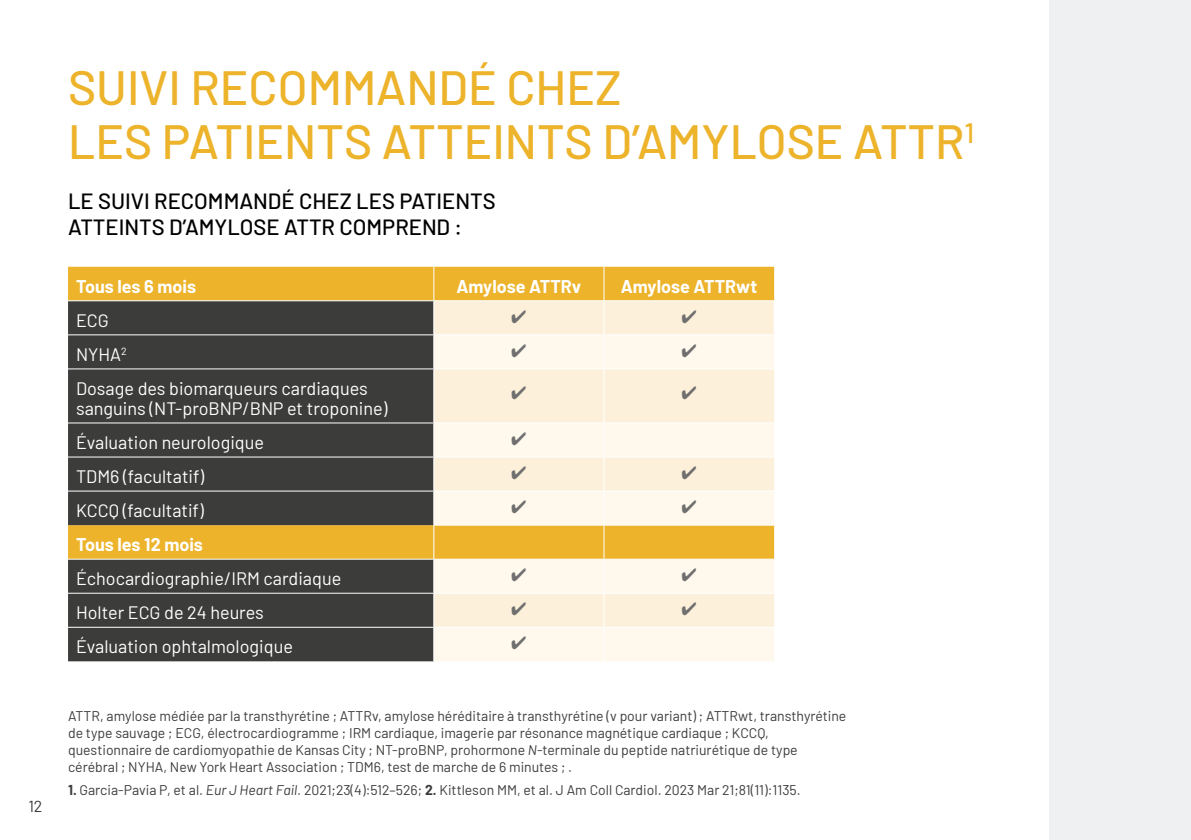
<style>
.page{position:relative;width:1191px;height:840px;background:#fff}
.page>*{position:absolute;margin:0;border:0;box-sizing:border-box;transform-origin:0 0}
.t1{font:500 48px/54px "Barlow";color:#ecb32b}
.t2{font:500 22px/26px "Barlow";color:#000}
.t3{font:18px/20px "Barlow";color:#fff}
.t4{font:700 18px "Barlow";color:#fff}
.t5{font:16px "Barlow";color:#3c3c3b}
.t6{font:14px/17px "Barlow";color:#3c3c3b}
.s1{font-style:italic}
.s2{font-weight:700}
</style>
<div class="page">
<div style="left:1049px;top:0;width:142px;height:839px;background:#eef0f2"></div>
<div style="left:68px;top:266px;width:706px;height:34px;background:#ecb32b"></div>
<svg style="left:68px;top:301px;width:365px;height:360px;background:#4f493c"></svg>
<div style="left:434px;top:301px;width:339px;height:33px;background:#fcf0da"></div>
<svg style="left:434px;top:335px;width:340px;height:326px;background:#fdf4e5"></svg>
<div style="left:434px;top:525px;width:340px;height:33px;background:#ecb32b"></div>
<hr style="left:433px;top:266px;width:1px;height:34px;background:#fff">
<hr style="left:603px;top:266px;width:1px;height:34px;background:#fff">
<hr style="left:68px;top:334px;width:366px;height:1px;background:#fff">
<hr style="left:603px;top:335px;width:1px;height:33px;background:#fff">
<hr style="left:68px;top:368px;width:366px;height:1px;background:#fff">
<hr style="left:434px;top:368px;width:170px;height:1px;background:#fff">
<hr style="left:604px;top:368px;width:170px;height:1px;background:#fff">
<hr style="left:603px;top:369px;width:1px;height:53px;background:#fff">
<hr style="left:68px;top:422px;width:366px;height:1px;background:#fff">
<hr style="left:434px;top:422px;width:170px;height:1px;background:#fff">
<hr style="left:604px;top:422px;width:170px;height:1px;background:#fff">
<hr style="left:603px;top:423px;width:1px;height:33px;background:#fff">
<hr style="left:68px;top:456px;width:366px;height:1px;background:#fff">
<hr style="left:434px;top:456px;width:170px;height:1px;background:#fff">
<hr style="left:604px;top:456px;width:170px;height:1px;background:#fff">
<hr style="left:603px;top:457px;width:1px;height:33px;background:#fff">
<hr style="left:68px;top:490px;width:366px;height:1px;background:#fff">
<hr style="left:434px;top:490px;width:170px;height:1px;background:#fff">
<hr style="left:604px;top:490px;width:170px;height:1px;background:#fff">
<hr style="left:603px;top:491px;width:1px;height:33px;background:#fff">
<hr style="left:433px;top:524px;width:171px;height:1px;background:#fff">
<hr style="left:604px;top:524px;width:170px;height:1px;background:#fff">
<hr style="left:603px;top:525px;width:1px;height:33px;background:#fff">
<hr style="left:434px;top:558px;width:170px;height:1px;background:#fff">
<hr style="left:604px;top:558px;width:170px;height:1px;background:#fff">
<hr style="left:603px;top:559px;width:1px;height:33px;background:#fff">
<hr style="left:68px;top:592px;width:366px;height:1px;background:#fff">
<hr style="left:434px;top:592px;width:170px;height:1px;background:#fff">
<hr style="left:604px;top:592px;width:170px;height:1px;background:#fff">
<hr style="left:603px;top:593px;width:1px;height:33px;background:#fff">
<hr style="left:68px;top:626px;width:366px;height:1px;background:#fff">
<hr style="left:434px;top:626px;width:170px;height:1px;background:#fff">
<hr style="left:604px;top:626px;width:170px;height:1px;background:#fff">
<hr style="left:603px;top:627px;width:1px;height:34px;background:#fff">
<hr style="left:68px;top:558px;width:366px;height:1px;background:#fff">
<hr style="left:603px;top:301px;width:1px;height:33px;background:#fff">
<svg style="left:512px;top:309px;width:14px;height:13px"></svg>
<svg style="left:682px;top:309px;width:14px;height:13px"></svg>
<svg style="left:512px;top:343px;width:14px;height:13px"></svg>
<svg style="left:682px;top:343px;width:14px;height:13px"></svg>
<svg style="left:512px;top:385px;width:14px;height:13px"></svg>
<svg style="left:682px;top:385px;width:14px;height:13px"></svg>
<svg style="left:512px;top:431px;width:14px;height:13px"></svg>
<svg style="left:512px;top:465px;width:14px;height:13px"></svg>
<svg style="left:682px;top:465px;width:14px;height:13px"></svg>
<svg style="left:512px;top:499px;width:14px;height:13px"></svg>
<svg style="left:682px;top:499px;width:14px;height:13px"></svg>
<svg style="left:512px;top:567px;width:14px;height:13px"></svg>
<svg style="left:682px;top:567px;width:14px;height:13px"></svg>
<svg style="left:512px;top:601px;width:14px;height:13px"></svg>
<svg style="left:682px;top:601px;width:14px;height:13px"></svg>
<svg style="left:512px;top:635px;width:14px;height:13px"></svg>
<p class="t5" style="left:28px;top:793px;width:16px">12</p>
<h1 class="t1" style="left:68px;top:57px;width:908px">SUIVI RECOMMANDÉ CHEZ<br>LES PATIENTS ATTEINTS D’AMYLOSE ATTR<sup>1</sup></h1>
<h2 class="t2" style="left:68px;top:186px;width:429px">LE SUIVI RECOMMANDÉ CHEZ LES PATIENTS<br>ATTEINTS D’AMYLOSE ATTR COMPREND :</h2>
<p class="t4" style="left:76px;top:273px;width:122px">Tous les 6 mois</p>
<p class="t4" style="left:456px;top:273px;width:126px">Amylose ATTRv</p>
<p class="t4" style="left:621px;top:273px;width:138px">Amylose ATTRwt</p>
<p class="t3" style="left:76px;top:309px;width:34px">ECG</p>
<p class="t3" style="left:76px;top:343px;width:52px">NYHA<sup>2</sup></p>
<p class="t3" style="left:76px;top:377px;width:313px">Dosage des biomarqueurs cardiaques sanguins (NT-proBNP/BNP et troponine)</p>
<p class="t3" style="left:76px;top:431px;width:190px">Évaluation neurologique</p>
<p class="t3" style="left:76px;top:465px;width:130px">TDM6 (facultatif)</p>
<p class="t3" style="left:76px;top:499px;width:129px">KCCQ (facultatif)</p>
<p class="t4" style="left:76px;top:531px;width:128px">Tous les 12 mois</p>
<p class="t3" style="left:76px;top:567px;width:267px">Échocardiographie/IRM cardiaque</p>
<p class="t3" style="left:76px;top:601px;width:189px">Holter ECG de 24 heures</p>
<p class="t3" style="left:76px;top:635px;width:218px">Évaluation ophtalmologique</p>
<p class="t6" style="left:68px;top:705px;width:780px">ATTR, amylose médiée par la transthyrétine ; ATTRv, amylose héréditaire à transthyrétine (v pour variant) ; ATTRwt, transthyrétine de type sauvage ; ECG, électrocardiogramme ; IRM cardiaque, imagerie par résonance magnétique cardiaque ; KCCQ, questionnaire de cardiomyopathie de Kansas City ; NT-proBNP, prohormone <span class="s1">N</span>-terminale du peptide natriurétique de type cérébral ; NYHA, New York Heart Association ; TDM6, test de marche de 6 minutes ; .</p>
<p class="t6" style="left:68px;top:779px;width:734px"><span class="s2">1.</span> Garcia-Pavia P, et al. <span class="s1">Eur J Heart Fail.</span> 2021;23(4):512–526; <span class="s2">2.</span> Kittleson MM, et al. J Am Coll Cardiol. 2023 Mar 21;81(11):1135.</p>
</div>
